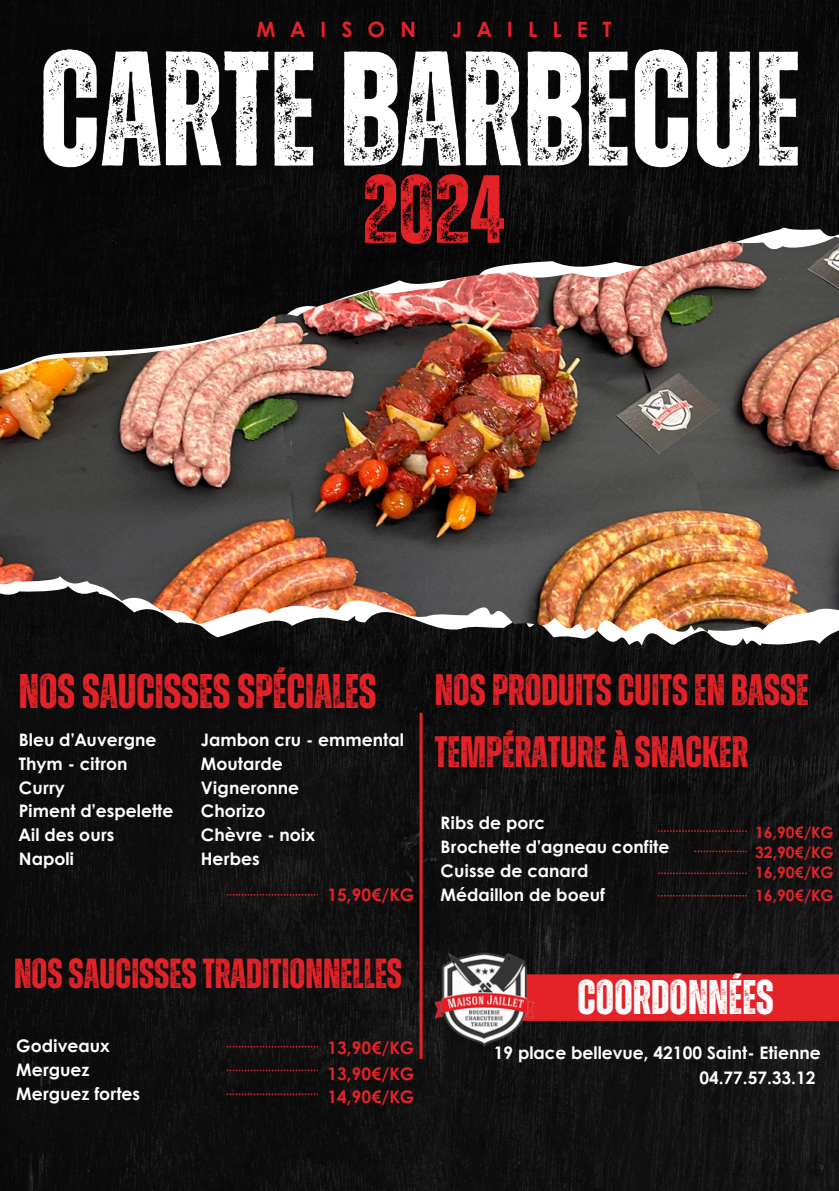
<style>
.page{position:relative;width:839px;height:1191px;background:#fff}
.page>*{position:absolute;margin:0;border:0;box-sizing:border-box;transform-origin:0 0}
.t1{font:700 48.6px "Zuume Rough";color:#e42328}
.t2{font:700 48.6px "Zuume Rough";color:#fff}
.t3{font:700 44px/61.6px "Zuume Rough";color:#e42328}
.t4{font:700 42px "Zuume Rough";color:#e42328}
.t5{font:700 21.2px "Century Gothic";letter-spacing:.71em;color:#e42328}
.t6{font:700 17.2px "Century Gothic";color:#fff}
.t7{font:700 17.2px "Century Gothic";color:#e42328}
.t8{font:700 15.6px "Century Gothic";color:#e42328}
</style>
<div class="page">
<img style="left:0;top:0;width:838px;height:1191px">
<svg style="left:0;top:223px;width:838px;height:423px;background:#2b2b2b"></svg>
<img style="left:0;top:237px;width:838px;height:395px">
<hr style="left:419px;top:713px;width:3px;height:346px;background:#e42328">
<svg style="left:227px;top:894px;width:91px;height:2px"></svg>
<svg style="left:658px;top:830px;width:88px;height:2px"></svg>
<svg style="left:227px;top:1093px;width:91px;height:2px"></svg>
<svg style="left:227px;top:1070px;width:91px;height:1px"></svg>
<svg style="left:227px;top:1046px;width:91px;height:1px"></svg>
<svg style="left:658px;top:873px;width:88px;height:1px"></svg>
<svg style="left:658px;top:895px;width:88px;height:2px"></svg>
<svg style="left:694px;top:851px;width:52px;height:1px"></svg>
<div style="left:562px;top:974px;width:276px;height:47px;background:#e42328"></div>
<img style="left:425px;top:940px;width:137px;height:122px">
<img style="left:1px;top:13px;width:837px;height:204px">
<img style="left:340px;top:153px;width:190px;height:121px">
<p class="t5" style="left:256px;top:14px;width:161px">MAISON</p>
<p class="t5" style="left:452px;top:14px;width:161px">JAILLET</p>
<p class="t1" style="left:19px;top:669px;width:359px">NOSSAUCISSESSPÉCIALES</p>
<p class="t3" style="left:435px;top:661px;width:375px">NOSPRODUITSCUITSEN BASSE<br>TEMPÉRATUREÀSNACKER</p>
<p class="t6" style="left:19px;top:727px;width:139px">Bleu d’Auvergne</p>
<p class="t6" style="left:19px;top:750px;width:110px">Thym - citron</p>
<p class="t6" style="left:19px;top:774px;width:47px">Curry</p>
<p class="t6" style="left:19px;top:798px;width:156px">Piment d’espelette</p>
<p class="t6" style="left:19px;top:822px;width:97px">Ail des ours</p>
<p class="t6" style="left:19px;top:845px;width:57px">Napoli</p>
<p class="t6" style="left:201px;top:727px;width:204px">Jambon cru - emmental</p>
<p class="t6" style="left:201px;top:750px;width:83px">Moutarde</p>
<h6 class="t6" style="left:201px;top:774px;width:100px">Vigneronne</h6>
<h6 class="t6" style="left:201px;top:798px;width:66px">Chorizo</h6>
<h6 class="t6" style="left:201px;top:822px;width:116px">Chèvre - noix</h6>
<h6 class="t6" style="left:201px;top:845px;width:60px">Herbes</h6>
<p class="t6" style="left:440px;top:810px;width:106px">Ribs de porc</p>
<h3 class="t6" style="left:440px;top:834px;width:230px">Brochette d’agneau confite</h3>
<h3 class="t6" style="left:440px;top:857px;width:149px">Cuisse de canard</h3>
<p class="t6" style="left:440px;top:881px;width:166px">Médaillon de boeuf</p>
<p class="t8" style="left:755px;top:820px;width:80px">16,90€/KG</p>
<h6 class="t8" style="left:755px;top:840px;width:80px">32,90€/KG</h6>
<p class="t8" style="left:755px;top:861px;width:80px">16,90€/KG</p>
<p class="t8" style="left:755px;top:883px;width:80px">16,90€/KG</p>
<p class="t7" style="left:327px;top:881px;width:88px">15,90€/KG</p>
<h6 class="t4" style="left:14px;top:954px;width:389px">NOSSAUCISSESTRADITIONNELLES</h6>
<p class="t6" style="left:16px;top:1033px;width:95px">Godiveaux</p>
<h4 class="t6" style="left:16px;top:1057px;width:75px">Merguez</h4>
<h3 class="t6" style="left:16px;top:1081px;width:125px">Merguez fortes</h3>
<p class="t7" style="left:327px;top:1035px;width:88px">13,90€/KG</p>
<p class="t7" style="left:327px;top:1061px;width:88px">13,90€/KG</p>
<p class="t7" style="left:327px;top:1084px;width:88px">14,90€/KG</p>
<p class="t2" style="left:577px;top:975px;width:198px">COORDONNÉES</p>
<h6 class="t6" style="left:494px;top:1040px;width:328px">19 place bellevue, 42100 Saint- Etienne</h6>
<p class="t6" style="left:699px;top:1064px;width:118px">04.77.57.33.12</p>
</div>
